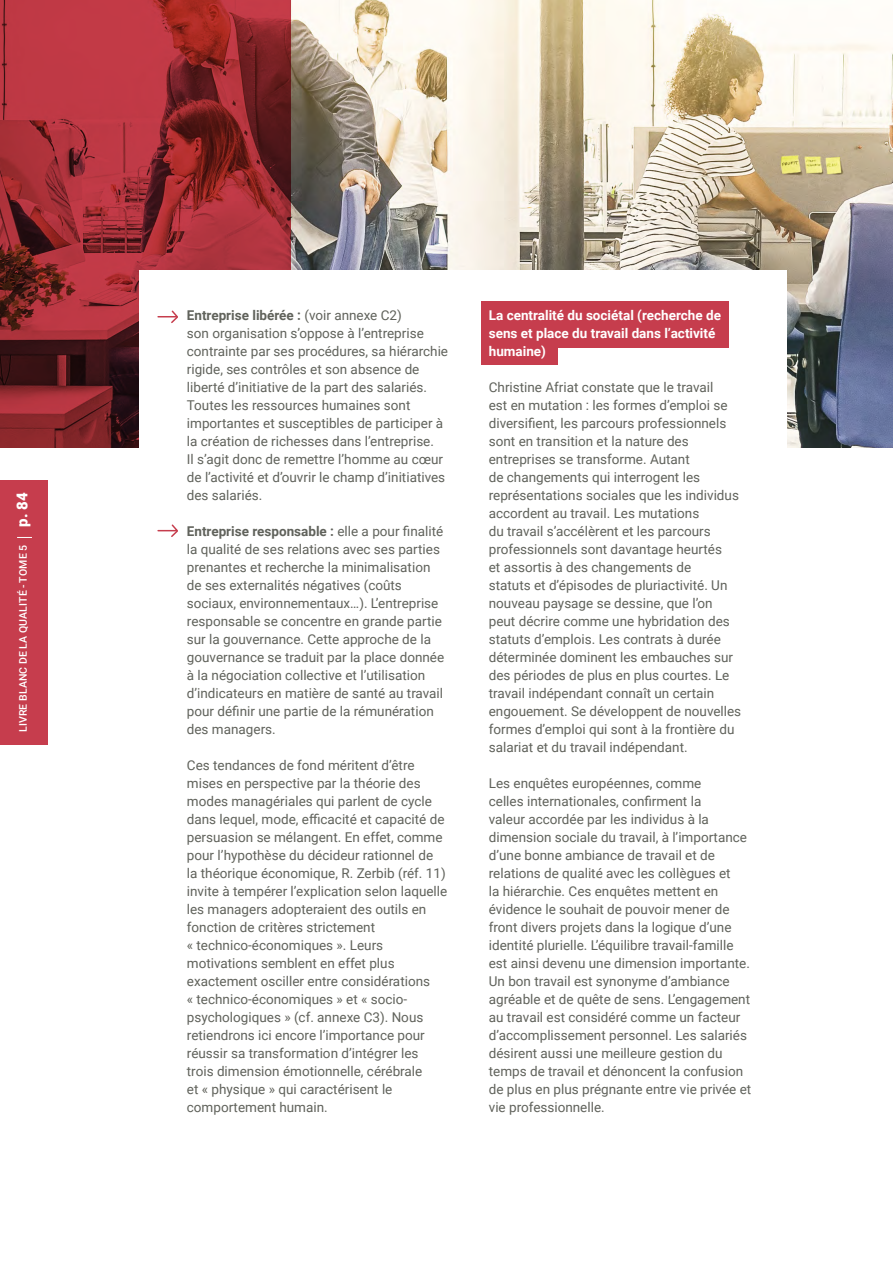
<style>
.page{position:relative;width:893px;height:1263px;background:#fff}
.page>*{position:absolute;margin:0;border:0;box-sizing:border-box;transform-origin:0 0}
.t1{font:900 15px "Roboto";color:#fff}
.t2{font:13.5px/18px "Roboto";color:#60625b}
.t3{font:700 13.5px/18px "Roboto";color:#fff}
.t4{font:500 10.5px "Roboto";letter-spacing:.015em;color:#fff}
.s1{font-weight:700}
</style>
<div class="page">
<div style="left:0;top:480px;width:48px;height:265px;background:#c63d4d"></div>
<svg style="left:17px;top:537px;width:15px;height:1px"></svg>
<img style="left:291px;top:0;width:602px;height:447px">
<svg style="left:0;top:0;width:291px;height:447px;background:#952b32"></svg>
<div style="left:139px;top:270px;width:648px;height:373px;background:#fff"></div>
<div style="left:481px;top:301px;width:247px;height:23px;background:#c63d4d"></div>
<div style="left:481px;top:324px;width:247px;height:23px;background:#c63d4d"></div>
<div style="left:481px;top:341px;width:76px;height:23px;background:#c63d4d"></div>
<svg style="left:157px;top:524px;width:21px;height:13px"></svg>
<svg style="left:157px;top:310px;width:21px;height:13px"></svg>
<p class="t1" style="left:12px;top:527px;width:36px;rotate:-90deg">p. 84</p>
<p class="t4" style="left:16px;top:732px;width:189px;rotate:-90deg">LIVRE BLANC DE LA QUALITÉ - TOME 5</p>
<p class="t2" style="left:187px;top:306px;width:263px"><span class="s1">Entreprise libérée :</span> (voir annexe C2)<br>son organisation s’oppose à l’entreprise contrainte par ses procédures, sa hiérarchie rigide, ses contrôles et son absence de liberté d’initiative de la part des salariés.<br>Toutes les ressources humaines sont importantes et susceptibles de participer à la création de richesses dans l’entreprise.<br>Il s’agit donc de remettre l’homme au cœur de l’activité et d’ouvrir le champ d’initiatives des salariés.</p>
<p class="t2" style="left:187px;top:521px;width:259px"><span class="s1">Entreprise responsable :</span> elle a pour finalité la qualité de ses relations avec ses parties prenantes et recherche la minimalisation de ses externalités négatives (coûts sociaux, environnementaux…). L’entreprise responsable se concentre en grande partie sur la gouvernance. Cette approche de la gouvernance se traduit par la place donnée à la négociation collective et l’utilisation d’indicateurs en matière de santé au travail pour définir une partie de la rémunération des managers.</p>
<p class="t2" style="left:187px;top:755px;width:262px">Ces tendances de fond méritent d’être mises en perspective par la théorie des modes managériales qui parlent de cycle dans lequel, mode, efficacité et capacité de persuasion se mélangent. En effet, comme pour l’hypothèse du décideur rationnel de la théorique économique, R. Zerbib (réf. 11) invite à tempérer l’explication selon laquelle les managers adopteraient des outils en fonction de critères strictement<br>« technico-économiques ». Leurs motivations semblent en effet plus exactement osciller entre considérations<br>« technico-économiques » et « socio&shy;psychologiques » (cf. annexe C3). Nous retiendrons ici encore l’importance pour réussir sa transformation d’intégrer les trois dimension émotionnelle, cérébrale<br>et « physique » qui caractérisent le comportement humain.</p>
<p class="t3" style="left:489px;top:305px;width:234px">La centralité du sociétal (recherche de sens et place du travail dans l’activité humaine)</p>
<p class="t2" style="left:489px;top:377px;width:254px">Christine Afriat constate que le travail<br>est en mutation : les formes d’emploi se diversifient, les parcours professionnels sont en transition et la nature des entreprises se transforme. Autant<br>de changements qui interrogent les représentations sociales que les individus accordent au travail. Les mutations<br>du travail s’accélèrent et les parcours professionnels sont davantage heurtés<br>et assortis à des changements de<br>statuts et d’épisodes de pluriactivité. Un nouveau paysage se dessine, que l’on peut décrire comme une hybridation des statuts d’emplois. Les contrats à durée déterminée dominent les embauches sur des périodes de plus en plus courtes. Le travail indépendant connaît un certain engouement. Se développent de nouvelles formes d’emploi qui sont à la frontière du salariat et du travail indépendant.</p>
<p class="t2" style="left:489px;top:773px;width:264px">Les enquêtes européennes, comme<br>celles internationales, confirment la<br>valeur accordée par les individus à la dimension sociale du travail, à l’importance d’une bonne ambiance de travail et de relations de qualité avec les collègues et<br>la hiérarchie. Ces enquêtes mettent en évidence le souhait de pouvoir mener de front divers projets dans la logique d’une identité plurielle. L’équilibre travail-famille est ainsi devenu une dimension importante.<br>Un bon travail est synonyme d’ambiance agréable et de quête de sens. L’engagement au travail est considéré comme un facteur d’accomplissement personnel. Les salariés désirent aussi une meilleure gestion du temps de travail et dénoncent la confusion de plus en plus prégnante entre vie privée et vie professionnelle.</p>
</div>
